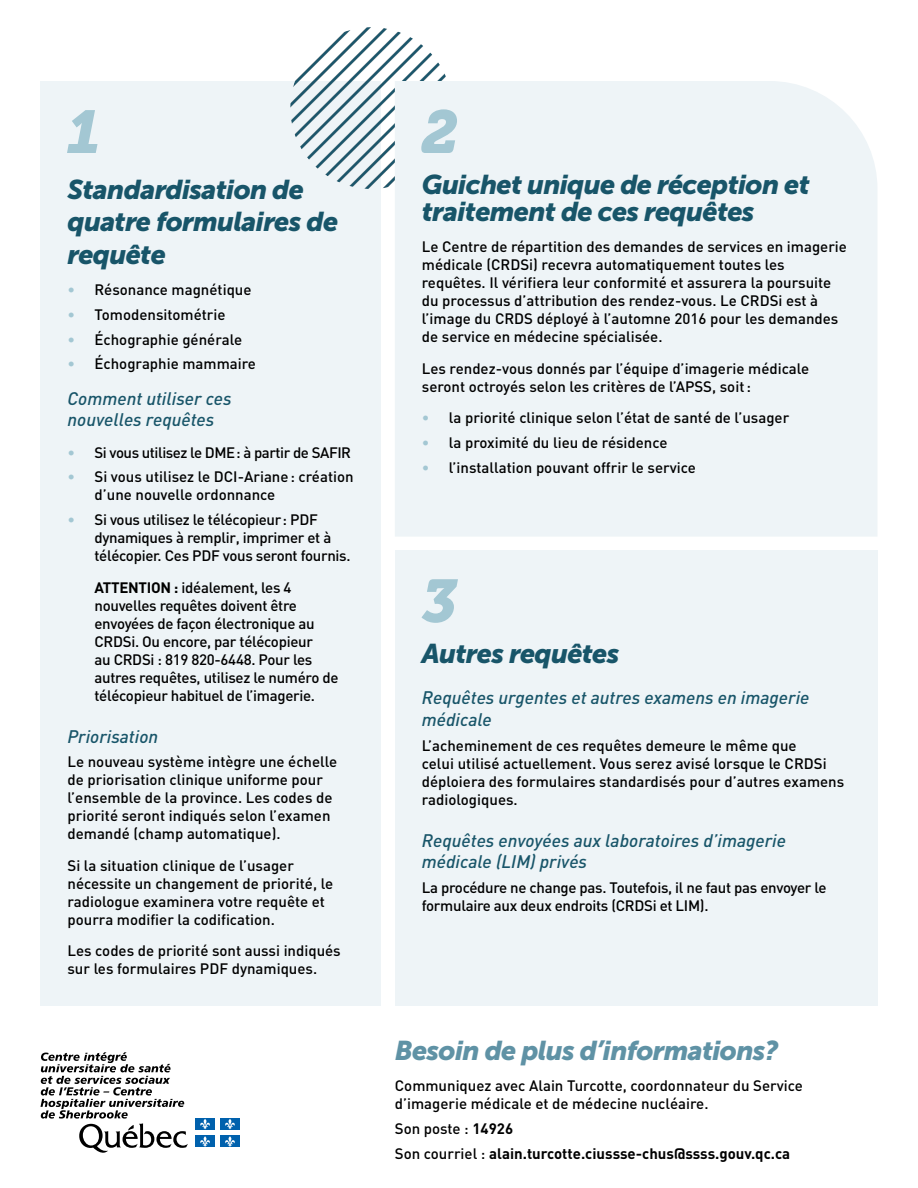
<style>
.page{position:relative;width:918px;height:1188px;background:#fff}
.page>*{position:absolute;margin:0;border:0;box-sizing:border-box;transform-origin:0 0}
.t1{font:italic 60px "Museo 900";color:#a3c7d3}
.t2{font:italic 27px/32.4px "Museo Sans 900";letter-spacing:-.025em;color:#185569}
.t3{font:italic 27px "Museo Sans 900";letter-spacing:-.025em;color:#5f92a5}
.t4{font:italic 500 18px/21.6px "DIN";color:#185569}
.t5{font:500 15px/18px "DIN";color:#000}
.t6{font:500 15px/18px "DIN";letter-spacing:-.02em;color:#000}
.t7{font:700 15px/24.8px "DIN";color:#000}
.t8{font:500 15px "DIN";letter-spacing:-.03em;color:#000}
.s1{color:#a3c7d3}
.s2{font-weight:700}
.s3{font-weight:500}
</style>
<div class="page">
<div style="left:40px;top:81px;width:341px;height:925px;background:#eef4f7"></div>
<div style="left:395px;top:550px;width:483px;height:456px;background:#eef4f7"></div>
<div style="left:195px;top:1118px;width:20px;height:12px;background:#0061ad"></div>
<svg style="left:200px;top:1119px;width:10px;height:10px"></svg>
<div style="left:220px;top:1118px;width:20px;height:12px;background:#0061ad"></div>
<svg style="left:225px;top:1119px;width:10px;height:10px"></svg>
<div style="left:195px;top:1136px;width:20px;height:11px;background:#0061ad"></div>
<svg style="left:200px;top:1136px;width:10px;height:11px"></svg>
<div style="left:220px;top:1136px;width:20px;height:11px;background:#0061ad"></div>
<svg style="left:225px;top:1136px;width:10px;height:11px"></svg>
<svg style="left:40px;top:1052px;width:148px;height:101px"></svg>
<img style="left:290px;top:27px;width:162px;height:162px;border-radius:81px">
<div style="left:395px;top:81px;width:482px;height:456px;background:#eef4f7"></div>
<h1 class="t1" style="left:68px;top:98px;width:34px">1</h1>
<h2 class="t2" style="left:68px;top:173px;width:272px">Standardisation de quatre formulaires de requête</h2>
<p class="t5" style="left:68px;top:280px;width:186px"><span class="s1">•</span> Résonance magnétique</p>
<p class="t5" style="left:68px;top:305px;width:160px"><span class="s1">•</span> Tomodensitométrie</p>
<p class="t5" style="left:68px;top:330px;width:176px"><span class="s1">•</span> Échographie générale</p>
<p class="t5" style="left:68px;top:355px;width:190px"><span class="s1">•</span> Échographie mammaire</p>
<p class="t4" style="left:68px;top:387px;width:166px">Comment utiliser ces nouvelles requêtes</p>
<p class="t8" style="left:68px;top:443px;width:285px"><span class="s1">•</span> Si vous utilisez le DME: à partir de SAFIR</p>
<p class="t5" style="left:94px;top:467px;width:261px;text-indent:-27px"><span class="s1">•</span> Si vous utilisez le DCI-Ariane: création d’une nouvelle ordonnance</p>
<p class="t6" style="left:94px;top:510px;width:258px;text-indent:-27px"><span class="s1">•</span> Si vous utilisez le télécopieur: PDF dynamiques à remplir, imprimer et à télécopier. Ces PDF vous seront fournis.</p>
<p class="t6" style="left:94px;top:578px;width:246px"><span class="s2">ATTENTION :</span> idéalement, les 4 nouvelles requêtes doivent être envoyées de façon électronique au CRDSi. Ou encore, par télécopieur<br>au CRDSi : 819 820-6448. Pour les autres requêtes, utilisez le numéro de télécopieur habituel de l’imagerie.</p>
<p class="t4" style="left:68px;top:725px;width:92px">Priorisation</p>
<p class="t5" style="left:68px;top:752px;width:271px">Le nouveau système intègre une échelle de priorisation clinique uniforme pour l’ensemble de la province. Les codes de priorité seront indiqués selon l’examen demandé (champ automatique).</p>
<p class="t5" style="left:68px;top:856px;width:267px">Si la situation clinique de l’usager nécessite un changement de priorité, le radiologue examinera votre requête et pourra modifier la codification.</p>
<p class="t5" style="left:68px;top:941px;width:275px">Les codes de priorité sont aussi indiqués sur les formulaires PDF dynamiques.</p>
<h1 class="t1" style="left:422px;top:98px;width:38px">2</h1>
<h2 class="t2" style="left:422px;top:170px;width:389px;line-height:27px">Guichet unique de réception et traitement de ces requêtes</h2>
<p class="t5" style="left:422px;top:237px;width:427px">Le Centre de répartition des demandes de services en imagerie médicale (CRDSi) recevra automatiquement toutes les requêtes. Il vérifiera leur conformité et assurera la poursuite du processus d’attribution des rendez-vous. Le CRDSi est à l’image du CRDS déployé à l’automne 2016 pour les demandes de service en médecine spécialisée.</p>
<p class="t5" style="left:422px;top:359px;width:389px">Les rendez-vous donnés par l’équipe d’imagerie médicale seront octroyés selon les critères de l’APSS, soit:</p>
<p class="t5" style="left:422px;top:408px;width:369px"><span class="s1">•</span> la priorité clinique selon l’état de santé de l’usager</p>
<p class="t5" style="left:422px;top:433px;width:247px"><span class="s1">•</span> la proximité du lieu de résidence</p>
<p class="t5" style="left:422px;top:458px;width:276px"><span class="s1">•</span> l’installation pouvant offrir le service</p>
<h1 class="t1" style="left:422px;top:567px;width:37px">3</h1>
<h2 class="t2" style="left:422px;top:637px;width:199px">Autres requêtes</h2>
<p class="t4" style="left:422px;top:687px;width:389px">Requêtes urgentes et autres examens en imagerie médicale</p>
<p class="t5" style="left:422px;top:736px;width:424px">L’acheminement de ces requêtes demeure le même que<br>celui utilisé actuellement. Vous serez avisé lorsque le CRDSi déploiera des formulaires standardisés pour d’autres examens radiologiques.</p>
<p class="t4" style="left:422px;top:829px;width:366px">Requêtes envoyées aux laboratoires d’imagerie médicale (LIM) privés</p>
<p class="t6" style="left:422px;top:878px;width:406px">La procédure ne change pas. Toutefois, il ne faut pas envoyer le formulaire aux deux endroits (CRDSi et LIM).</p>
<h2 class="t3" style="left:395px;top:1035px;width:385px">Besoin de plus d’informations?</h2>
<p class="t5" style="left:395px;top:1076px;width:410px">Communiquez avec Alain Turcotte, coordonnateur du Service d’imagerie médicale et de médecine nucléaire.</p>
<p class="t7" style="left:395px;top:1116px;width:397px"><span class="s3">Son poste :</span> 14926<br><span class="s3">Son courriel :</span> alain.turcotte.ciussse-chus@ssss.gouv.qc.ca</p>
</div>
